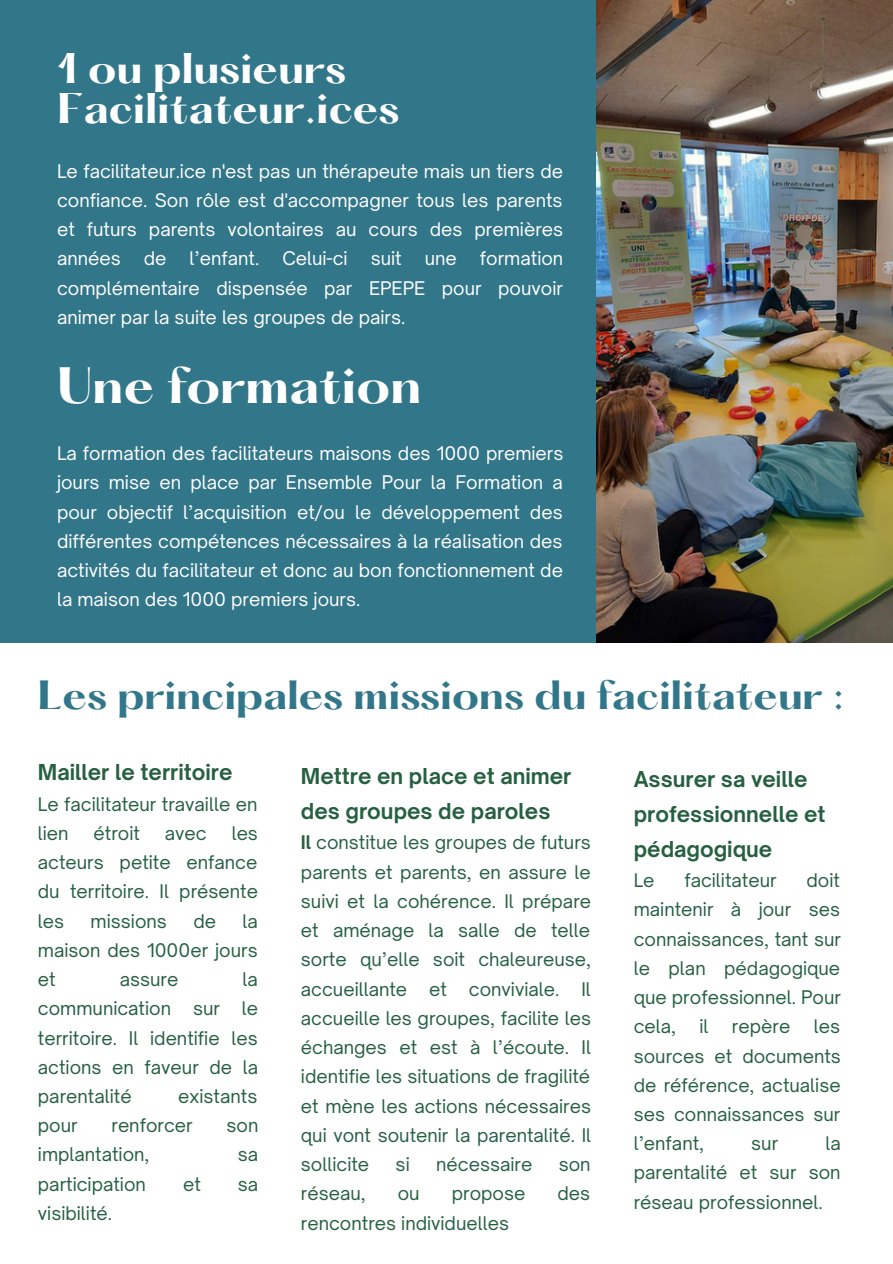
<style>
.page{position:relative;width:893px;height:1264px;background:#fff}
.page>*{position:absolute;margin:0;border:0;box-sizing:border-box;transform-origin:0 0}
.t1{font:700 44.7px "Hatton";color:#fff}
.t2{font:700 37.5px/40.5px "Hatton";color:#fff}
.t3{font:700 35.7px "Hatton";color:#32768a}
.t4{font:700 21px/34.8px "Open Sauce One";color:#266041}
.t5{font:18px/29.2px "Open Sauce One";color:#266041;text-align:justify}
.t6{font:18px/29.2px "Open Sauce One";color:#fff;text-align:justify}
.s1{font-weight:700}
</style>
<div class="page">
<img style="left:596px;top:0;width:296px;height:642px">
<div style="left:0;top:0;width:595px;height:642px;background:#32768a"></div>
<h2 class="t2" style="left:57px;top:52px;width:344px">1 ou plusieurs<br>Facilitateur.ices</h2>
<p class="t6" style="left:57px;top:156px;width:507px">Le facilitateur.ice n'est pas un thérapeute mais un tiers de confiance. Son rôle est d'accompagner tous les parents et futurs parents volontaires au cours des premières années</p>
<p class="t6" style="left:57px;top:244px;width:507px;text-indent:423px">formation complémentaire dispensée par EPEPE pour pouvoir animer par la suite les groupes de pairs.</p>
<p class="t6" style="left:144px;top:244px;width:24px">de</p>
<p class="t6" style="left:189px;top:244px;width:71px">l’enfant.</p>
<p class="t6" style="left:282px;top:244px;width:67px">Celui-ci</p>
<p class="t6" style="left:371px;top:244px;width:32px">suit</p>
<p class="t6" style="left:425px;top:244px;width:34px">une</p>
<h1 class="t1" style="left:57px;top:364px;width:366px">Une formation</h1>
<p class="t6" style="left:57px;top:438px;width:508px">La formation des facilitateurs maisons des 1000 premiers jours mise en place par Ensemble Pour la Formation a pour objectif l’acquisition et/ou le développement des différentes compétences nécessaires à la réalisation des activités du facilitateur et donc au bon fonctionnement de la maison des 1000 premiers jours.</p>
<h3 class="t3" style="left:38px;top:678px;width:807px">Les principales missions du facilitateur :</h3>
<p class="t4" style="left:38px;top:754px;width:196px">Mailler le territoire</p>
<p class="t5" style="left:38px;top:789px;width:221px">Le facilitateur travaille en lien</p>
<p class="t5" style="left:94px;top:818px;width:48px">étroit</p>
<p class="t5" style="left:165px;top:818px;width:43px">avec</p>
<p class="t5" style="left:38px;top:818px;width:222px;text-indent:194px">les acteurs petite enfance du territoire. Il présente les</p>
<p class="t5" style="left:91px;top:906px;width:78px">missions</p>
<p class="t5" style="left:193px;top:906px;width:24px">de</p>
<p class="t5" style="left:38px;top:906px;width:221px;text-indent:204px">la maison des 1000er jours et</p>
<p class="t5" style="left:38px;top:964px;width:222px;text-indent:205px">la communication sur le territoire. Il identifie les actions en faveur de la parentalité</p>
<p class="t5" style="left:120px;top:964px;width:60px">assure</p>
<p class="t5" style="left:178px;top:1081px;width:81px">existants</p>
<p class="t5" style="left:38px;top:1110px;width:41px">pour</p>
<p class="t5" style="left:111px;top:1110px;width:83px">renforcer</p>
<p class="t5" style="left:226px;top:1110px;width:33px">son</p>
<p class="t5" style="left:38px;top:1139px;width:113px">implantation,</p>
<p class="t5" style="left:238px;top:1139px;width:22px">sa</p>
<p class="t5" style="left:38px;top:1169px;width:109px">participation</p>
<p class="t5" style="left:183px;top:1169px;width:19px">et</p>
<p class="t5" style="left:238px;top:1169px;width:22px">sa</p>
<p class="t5" style="left:38px;top:1198px;width:76px">visibilité.</p>
<p class="t4" style="left:301px;top:758px;width:272px">Mettre en place et animer des groupes de paroles</p>
<p class="t5" style="left:301px;top:828px;width:292px"><span class="s1">Il</span> constitue les groupes de futurs parents et parents, en assure le suivi et la cohérence. Il prépare et aménage la salle de telle sorte qu’elle soit chaleureuse, accueillante et conviviale. Il accueille les groupes, facilite les échanges et est à l’écoute. Il identifie les situations de fragilité et mène les actions nécessaires qui vont soutenir la parentalité. Il sollicite</p>
<p class="t5" style="left:395px;top:1149px;width:16px">si</p>
<p class="t5" style="left:436px;top:1149px;width:98px">nécessaire</p>
<p class="t5" style="left:558px;top:1149px;width:33px">son</p>
<p class="t5" style="left:301px;top:1178px;width:66px">réseau,</p>
<p class="t5" style="left:398px;top:1178px;width:23px">ou</p>
<p class="t5" style="left:451px;top:1178px;width:75px">propose</p>
<p class="t5" style="left:557px;top:1178px;width:34px">des</p>
<p class="t5" style="left:301px;top:1208px;width:210px">rencontres individuelles</p>
<p class="t4" style="left:633px;top:761px;width:193px">Assurer sa veille professionnelle et pédagogique</p>
<p class="t5" style="left:633px;top:865px;width:22px">Le</p>
<p class="t5" style="left:684px;top:865px;width:94px">facilitateur</p>
<p class="t5" style="left:633px;top:865px;width:209px;text-indent:173px">doit maintenir à jour ses connaissances, tant sur le plan pédagogique que professionnel. Pour cela,</p>
<p class="t5" style="left:699px;top:1011px;width:11px">il</p>
<p class="t5" style="left:732px;top:1011px;width:60px">repère</p>
<p class="t5" style="left:633px;top:1011px;width:209px;text-indent:180px">les sources et documents de référence, actualise ses connaissances sur l’enfant,</p>
<p class="t5" style="left:633px;top:1128px;width:208px;text-indent:192px">la parentalité et sur son réseau professionnel.</p>
<p class="t5" style="left:751px;top:1128px;width:28px">sur</p>
</div>
